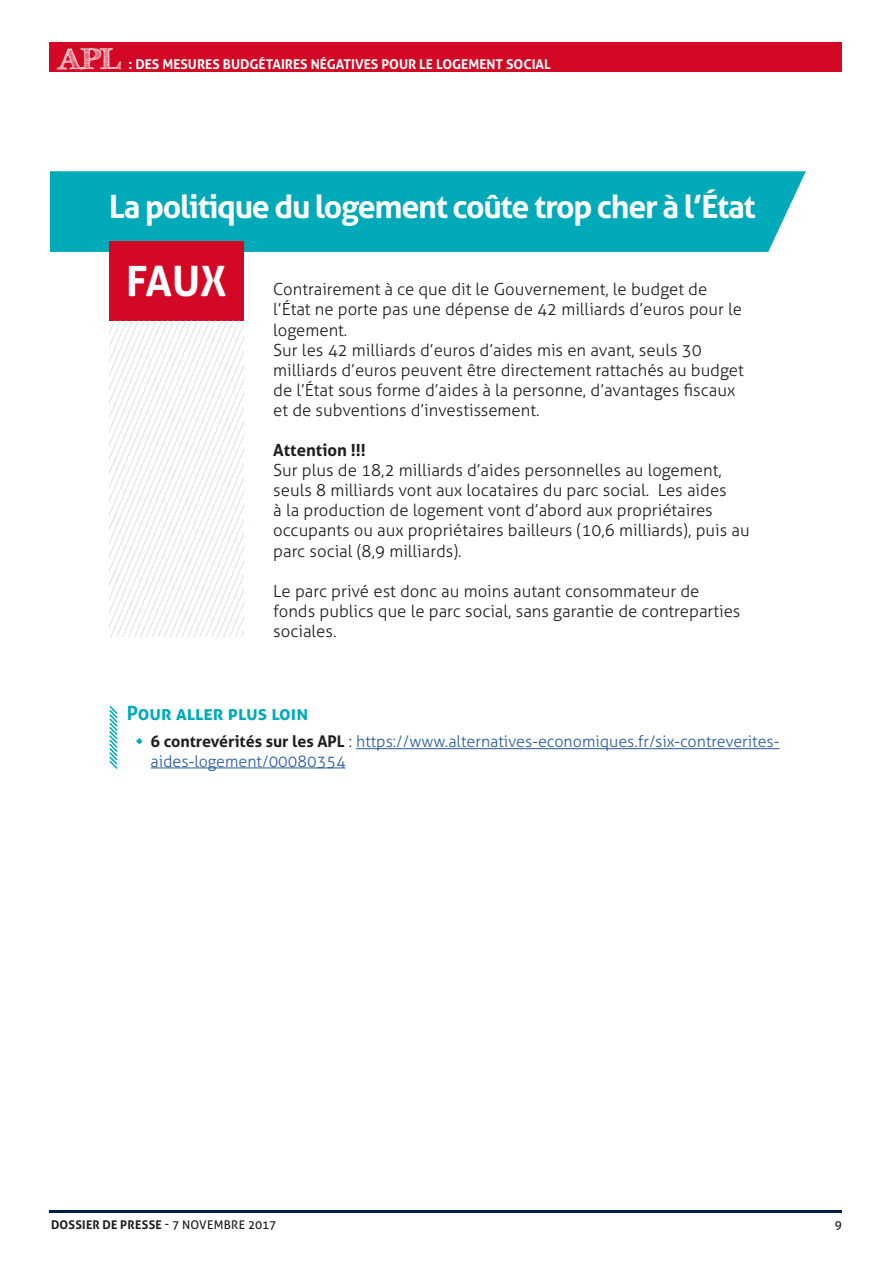
<style>
.page{position:relative;width:893px;height:1263px;background:#fff}
.page>*{position:absolute;margin:0;border:0;box-sizing:border-box;transform-origin:0 0}
.t1{font:700 41.85px "Aller";color:#fff}
.t2{font:700 32.1px "Aller";letter-spacing:-.04em;color:#fff}
.t3{font:700 30px "FFF Tusj";color:#fff}
.t4{font:700 19.5px "Aller";color:#00aab9}
.t5{font:300 16.8px/20.1px "Aller";color:#1d1d1b}
.t6{font:700 16.8px "Aller";color:#1d1d1b}
.t7{font:300 16.05px/19.2px "Aller";color:#275b9b}
.t8{font:700 13.5px "Aller";color:#fff}
.t9{font:700 12px "Aller";letter-spacing:.02em;color:#1d1d1b}
.t10{font:12px "Aller";color:#1d1d1b}
.s1{font-weight:700;color:#1d1d1b}
.s2{color:#1d1d1b}
.s3{font-weight:400}
</style>
<div class="page">
<hr style="left:50px;top:1210px;width:792px;height:3px;background:#001f47">
<div style="left:50px;top:43px;width:792px;height:29px;background:#d20824"></div>
<div style="left:50px;top:171px;width:756px;height:81px;background:#00aab9"></div>
<div style="left:109px;top:241px;width:135px;height:80px;background:#d20824"></div>
<hr style="left:356px;top:748px;width:423px;height:1px;background:#275b9b">
<hr style="left:151px;top:767px;width:195px;height:1px;background:#275b9b">
<svg style="left:109px;top:705px;width:9px;height:64px"></svg>
<svg style="left:109px;top:321px;width:135px;height:316px"></svg>
<h3 class="t3" style="left:58px;top:41px;width:64px">APL</h3>
<p class="t8" style="left:128px;top:56px;width:424px">: DES MESURES BUDGÉTAIRES NÉGATIVES POUR LE LOGEMENT SOCIAL</p>
<h2 class="t2" style="left:109px;top:187px;width:648px">La politique du logement coûte trop cher à l’État</h2>
<h1 class="t1" style="left:126px;top:256px;width:102px">FAUX</h1>
<p class="t5" style="left:273px;top:279px;width:472px">Contrairement à ce que dit le Gouvernement, le budget de l’État ne porte pas une dépense de 42 milliards d’euros pour le logement.<br>Sur les 42 milliards d’euros d’aides mis en avant, seuls 30 milliards d’euros peuvent être directement rattachés au budget de l’État sous forme d’aides à la personne, d’avantages fiscaux et de subventions d’investissement.</p>
<p class="t6" style="left:273px;top:440px;width:94px">Attention !!!</p>
<p class="t5" style="left:273px;top:460px;width:478px">Sur plus de 18,2 milliards d’aides personnelles au logement, seuls 8 milliards vont aux locataires du parc social. Les aides<br>à la production de logement vont d’abord aux propriétaires occupants ou aux propriétaires bailleurs (10,6 milliards), puis au parc social (8,9 milliards).</p>
<p class="t5" style="left:273px;top:581px;width:469px">Le parc privé est donc au moins autant consommateur de fonds publics que le parc social, sans garantie de contreparties sociales.</p>
<p class="t4" style="left:127px;top:701px;width:183px">Pour aller plus loin</p>
<p class="t7" style="left:151px;top:732px;width:630px"><span class="s1">6 contrevérités sur les APL</span> <span class="s2">:</span> https://www.alternatives-economiques.fr/six-contreverites&shy;aides-logement/00080354</p>
<p class="t9" style="left:51px;top:1217px;width:227px">DOSSIER DE PRESSE <span class="s3">- 7 NOVEMBRE 2017</span></p>
<p class="t10" style="left:835px;top:1217px;width:9px">9</p>
</div>
